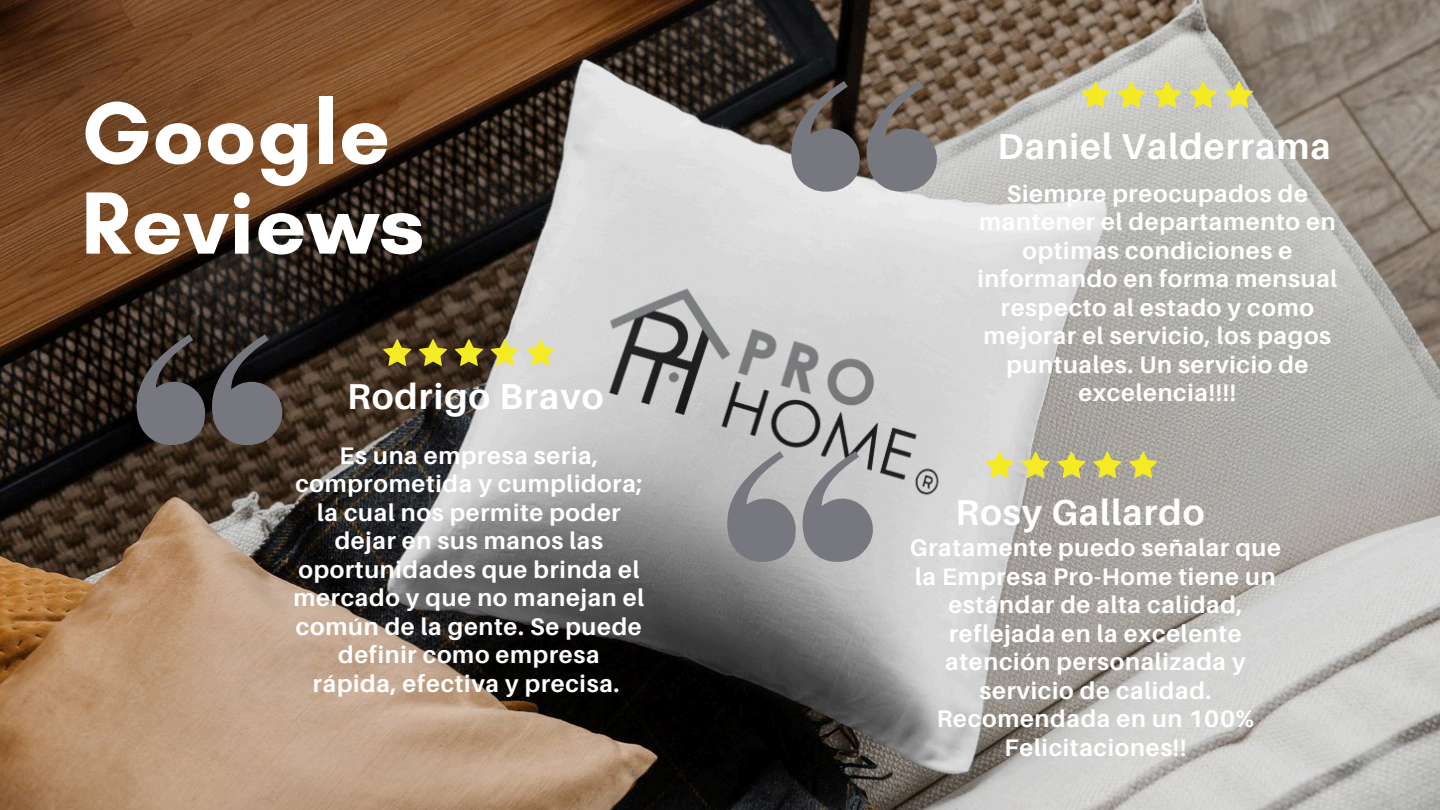
<style>
.page{position:relative;width:1440px;height:810px;background:#fff}
.page>*{position:absolute;margin:0;border:0;box-sizing:border-box;transform-origin:0 0}
.t1{font:700 90px/90px "Glacial Indifference";letter-spacing:.01em;color:#fff}
.t2{font:700 36px "Aileron";letter-spacing:.03em;color:#fff}
.t3{font:700 24px/28.5px "Aileron";letter-spacing:.03em;color:#fff;text-align:center}
</style>
<div class="page">
<img style="left:0;top:0;width:1440px;height:810px">
<svg style="left:1081px;top:81px;width:172px;height:27px;background:#d8d488"></svg>
<svg style="left:791px;top:81px;width:69px;height:111px;background:#615d5e"></svg>
<svg style="left:867px;top:81px;width:70px;height:111px;background:#7b726f"></svg>
<svg style="left:727px;top:451px;width:69px;height:111px;background:#96969a"></svg>
<svg style="left:803px;top:451px;width:70px;height:111px;background:#98989c"></svg>
<svg style="left:986px;top:451px;width:171px;height:27px;background:#cac577"></svg>
<svg style="left:383px;top:339px;width:172px;height:27px;background:#9d9343"></svg>
<svg style="left:137px;top:334px;width:68px;height:111px;background:#504c4e"></svg>
<svg style="left:212px;top:334px;width:70px;height:111px;background:#4d4b4e"></svg>
<p class="t1" style="left:81px;top:87px;width:345px">Google<br>Reviews</p>
<p class="t2" style="left:347px;top:374px;width:258px">Rodrigo Bravo</p>
<p class="t3" style="left:294px;top:441px;width:352px">Es una empresa seria, comprometida y cumplidora; la cual nos permite poder dejar en sus manos las oportunidades que brinda el mercado y que no manejan el común de la gente. Se puede definir como empresa rápida, efectiva y precisa.</p>
<h1 class="t2" style="left:997px;top:124px;width:335px">Daniel Valderrama</h1>
<p class="t3" style="left:977px;top:179px;width:361px">Siempre preocupados de mantener el departamento en optimas condiciones e informando en forma mensual respecto al estado y como mejorar el servicio, los pagos puntuales. Un servicio de excelencia!!!!</p>
<p class="t2" style="left:955px;top:490px;width:251px">Rosy Gallardo</p>
<h2 class="t3" style="left:910px;top:533px;width:372px">Gratamente puedo señalar que la Empresa Pro-Home tiene un estándar de alta calidad, reflejada en la excelente atención personalizada y servicio de calidad.<br>Recomendada en un 100%<br>Felicitaciones!!</h2>
</div>
